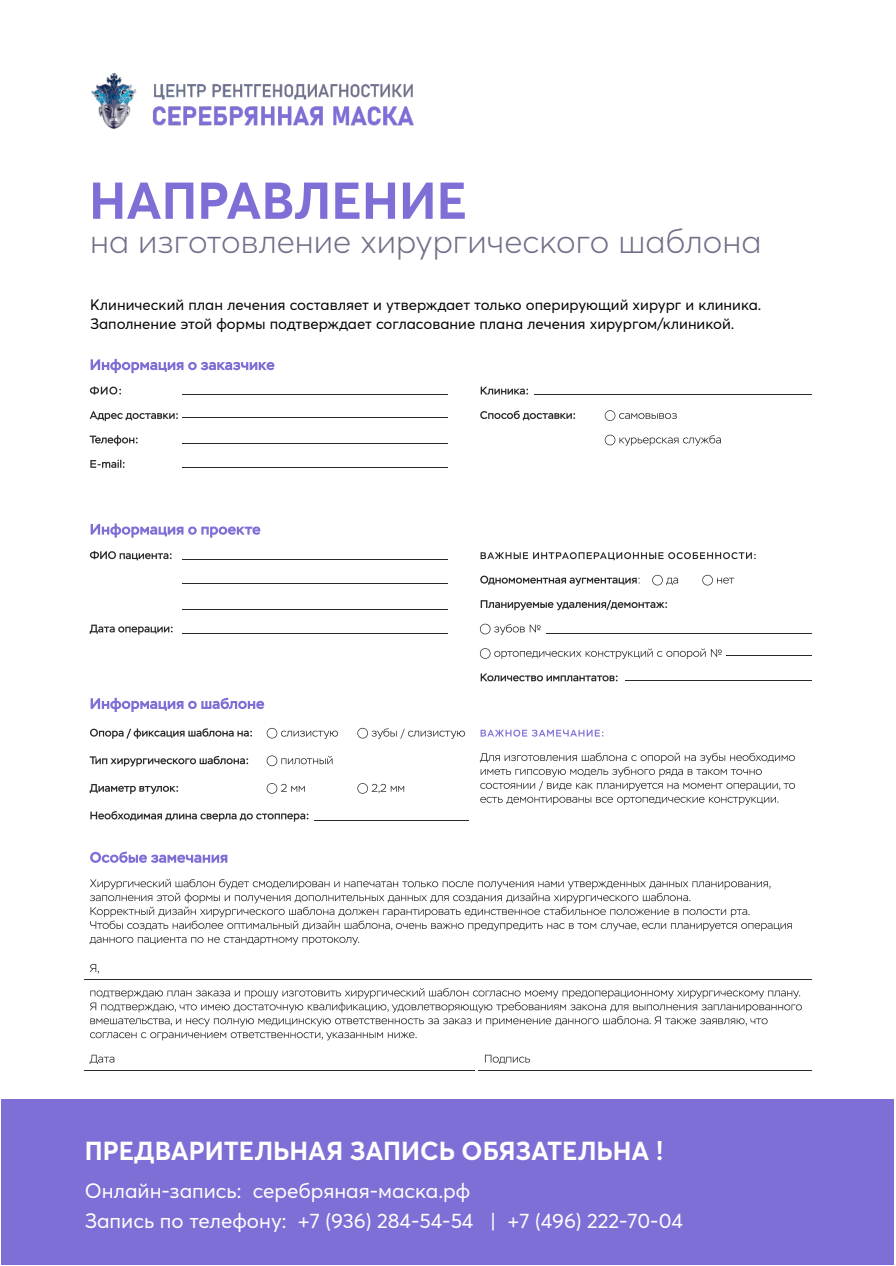
<style>
.page{position:relative;width:896px;height:1266px;background:#fff}
.page>*{position:absolute;margin:0;border:0;box-sizing:border-box;transform-origin:0 0}
.t1{font:700 51px "Averta CY";color:#7e6fd6}
.t2{font:300 33.3px "Averta CY";color:#706f89}
.t3{font:700 25.8px "Averta CY";color:#fff}
.t4{font:20.55px/30px "Averta CY";color:#fff}
.t5{font:15px/19.6px "Averta CY";color:#000}
</style>
<div class="page">
<img style="left:91px;top:73px;width:323px;height:57px">
<hr style="left:84px;top:980px;width:177px;height:1px;background:#2b2a29">
<hr style="left:261px;top:980px;width:91px;height:1px;background:#2b2a29">
<hr style="left:352px;top:980px;width:122px;height:1px;background:#2b2a29">
<hr style="left:478px;top:980px;width:121px;height:1px;background:#2b2a29">
<hr style="left:599px;top:980px;width:48px;height:1px;background:#2b2a29">
<hr style="left:647px;top:980px;width:50px;height:1px;background:#2b2a29">
<hr style="left:697px;top:980px;width:50px;height:1px;background:#2b2a29">
<hr style="left:747px;top:980px;width:65px;height:1px;background:#2b2a29">
<hr style="left:84px;top:1070px;width:177px;height:1px;background:#2b2a29">
<hr style="left:261px;top:1070px;width:91px;height:1px;background:#2b2a29">
<hr style="left:352px;top:1070px;width:122px;height:1px;background:#2b2a29">
<hr style="left:478px;top:1070px;width:121px;height:1px;background:#2b2a29">
<hr style="left:599px;top:1070px;width:48px;height:1px;background:#2b2a29">
<hr style="left:647px;top:1070px;width:50px;height:1px;background:#2b2a29">
<hr style="left:697px;top:1070px;width:50px;height:1px;background:#2b2a29">
<hr style="left:747px;top:1070px;width:65px;height:1px;background:#2b2a29">
<svg style="left:91px;top:359px;width:183px;height:14px"></svg>
<svg style="left:90px;top:386px;width:31px;height:9px"></svg>
<svg style="left:481px;top:387px;width:47px;height:8px"></svg>
<svg style="left:90px;top:411px;width:88px;height:10px"></svg>
<svg style="left:480px;top:411px;width:95px;height:9px"></svg>
<svg style="left:605px;top:410px;width:72px;height:11px"></svg>
<svg style="left:90px;top:435px;width:48px;height:11px"></svg>
<svg style="left:605px;top:435px;width:116px;height:11px"></svg>
<svg style="left:90px;top:460px;width:35px;height:8px"></svg>
<svg style="left:91px;top:523px;width:169px;height:15px"></svg>
<svg style="left:90px;top:551px;width:82px;height:9px"></svg>
<svg style="left:481px;top:552px;width:275px;height:8px"></svg>
<svg style="left:480px;top:576px;width:160px;height:10px"></svg>
<svg style="left:652px;top:575px;width:26px;height:10px"></svg>
<svg style="left:702px;top:575px;width:32px;height:10px"></svg>
<svg style="left:481px;top:600px;width:186px;height:10px"></svg>
<svg style="left:90px;top:625px;width:83px;height:10px"></svg>
<svg style="left:480px;top:624px;width:61px;height:11px"></svg>
<svg style="left:480px;top:648px;width:242px;height:11px"></svg>
<svg style="left:481px;top:673px;width:137px;height:8px"></svg>
<svg style="left:91px;top:697px;width:173px;height:15px"></svg>
<svg style="left:90px;top:728px;width:162px;height:11px"></svg>
<svg style="left:267px;top:728px;width:71px;height:11px"></svg>
<svg style="left:357px;top:728px;width:108px;height:11px"></svg>
<svg style="left:481px;top:730px;width:122px;height:7px"></svg>
<svg style="left:90px;top:756px;width:158px;height:10px"></svg>
<svg style="left:267px;top:755px;width:65px;height:11px"></svg>
<svg style="left:480px;top:753px;width:315px;height:38px"></svg>
<svg style="left:480px;top:797px;width:298px;height:8px"></svg>
<svg style="left:90px;top:784px;width:88px;height:10px"></svg>
<svg style="left:267px;top:783px;width:38px;height:11px"></svg>
<svg style="left:357px;top:783px;width:47px;height:11px"></svg>
<hr style="left:315px;top:820px;width:154px;height:1px;background:#2b2a29">
<svg style="left:90px;top:811px;width:218px;height:10px"></svg>
<svg style="left:90px;top:851px;width:137px;height:12px"></svg>
<svg style="left:90px;top:879px;width:702px;height:52px"></svg>
<svg style="left:90px;top:937px;width:269px;height:8px"></svg>
<svg style="left:90px;top:964px;width:9px;height:9px"></svg>
<svg style="left:90px;top:988px;width:712px;height:38px"></svg>
<svg style="left:90px;top:1032px;width:327px;height:8px"></svg>
<svg style="left:90px;top:1055px;width:24px;height:9px"></svg>
<svg style="left:485px;top:1055px;width:45px;height:9px"></svg>
<hr style="left:183px;top:559px;width:265px;height:1px;background:#2b2a29">
<hr style="left:183px;top:583px;width:265px;height:1px;background:#2b2a29">
<hr style="left:183px;top:609px;width:265px;height:1px;background:#2b2a29">
<hr style="left:183px;top:633px;width:265px;height:1px;background:#2b2a29">
<hr style="left:183px;top:394px;width:265px;height:1px;background:#2b2a29">
<hr style="left:183px;top:418px;width:265px;height:1px;background:#2b2a29">
<hr style="left:183px;top:443px;width:265px;height:1px;background:#2b2a29">
<hr style="left:183px;top:467px;width:265px;height:1px;background:#2b2a29">
<hr style="left:535px;top:394px;width:277px;height:1px;background:#2b2a29">
<hr style="left:547px;top:633px;width:265px;height:1px;background:#2b2a29">
<hr style="left:726px;top:655px;width:86px;height:1px;background:#2b2a29">
<hr style="left:625px;top:680px;width:187px;height:1px;background:#2b2a29">
<div style="left:2px;top:1099px;width:892px;height:165px;background:#7e6fd6"></div>
<h1 class="t1" style="left:89px;top:169px;width:379px">НАПРАВЛЕНИЕ</h1>
<h2 class="t2" style="left:90px;top:221px;width:673px">на изготовление хирургического шаблона</h2>
<p class="t5" style="left:90px;top:295px;width:673px">Клинический план лечения составляет и утверждает только оперирующий хирург и клиника.<br>Заполнение этой формы подтверждает согласование плана лечения хирургом/клиникой.</p>
<h3 class="t3" style="left:85px;top:1134px;width:580px">ПРЕДВАРИТЕЛЬНАЯ ЗАПИСЬ ОБЯЗАТЕЛЬНА !</h3>
<h3 class="t4" style="left:85px;top:1176px;width:600px">Онлайн-запись: серебряная-маска.рф<br>Запись по телефону: +7 (936) 284-54-54 | +7 (496) 222-70-04</h3>
<h3 class="t3" style="left:103px;top:1134px;width:267px">О ВСЕМ ВОПРОСАМ:</h3>
<h3 class="t4" style="left:85px;top:1176px;width:219px">серебрян я-маска. ф +7 (800) 444-58-90</h3>
</div>
